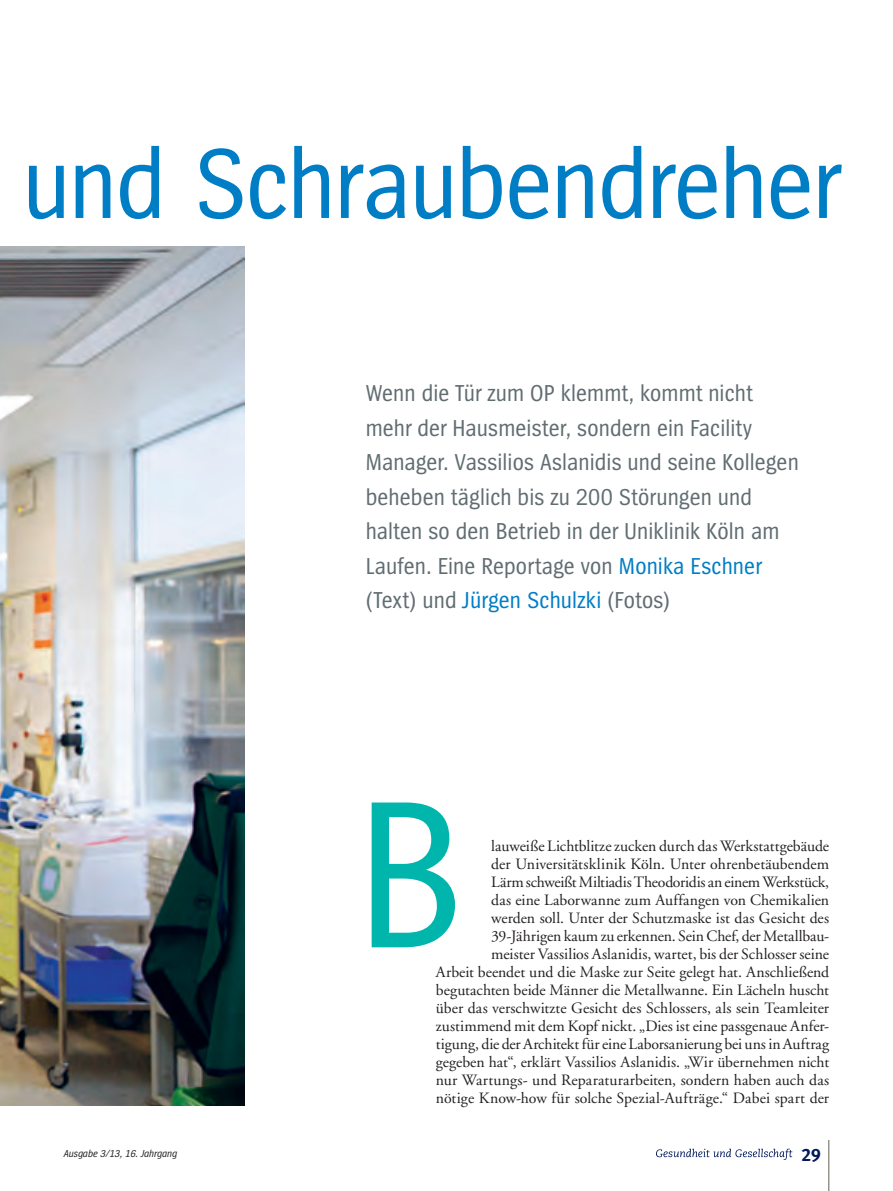
<style>
.page{position:relative;width:893px;height:1191px;background:#fff}
.page>*{position:absolute;margin:0;border:0;box-sizing:border-box;transform-origin:0 0}
.t1{font:218.25px "Spiegel Cd";color:#00b5ac}
.t2{font:103.5px "Spiegel Cd";letter-spacing:-.015em;color:#007ec5}
.t3{font:24px/34.5px "Spiegel Cd";letter-spacing:.005em;color:#616d71}
.Thema_Fließ_oE{font:15.75px/18px "GG Garamond";color:#231f20;text-align:right}
.t4{font:italic 10.5px "Spiegel Cd";color:#231f20}
.s1{color:#007ec5}
</style>
<div class="page">
<hr style="left:828px;top:1140px;width:1px;height:51px;background:#606155">
<svg style="left:656px;top:1148px;width:136px;height:11px"></svg>
<img style="left:0;top:247px;width:244px;height:859px">
<h2 class="t2" style="left:22px;top:132px;width:819px">und Schraubendreher</h2>
<p class="t3" style="left:366px;top:377px;width:435px">Wenn die Tür zum OP klemmt, kommt nicht mehr der Hausmeister, sondern ein Facility Manager. Vassilios Aslanidis und seine Kollegen beheben täglich bis zu 200 Störungen und halten so den Betrieb in der Uniklinik Köln am Laufen. Eine Reportage von <span class="s1">Monika Eschner </span>(Text) und <span class="s1">Jürgen Schulzki</span> (Fotos)</p>
<p class="t4" style="left:64px;top:1148px;width:115px">Ausgabe 3/13, 16. Jahrgang</p>
<p class="t1" style="left:356px;top:765px;width:111px">B</p>
<p class="Thema_Fließ_oE" style="left:436px;top:837px;width:395px">lauweiße Lichtblitze zucken durch das Werkstattgebäude<br>der Universitätsklinik Köln. Unter ohrenbetäubendem<br>Lärm schweißt Miltiadis Theodoridis an einem Werkstück,<br>das eine Laborwanne zum Auffangen von Chemikalien<br>werden soll. Unter der Schutzmaske ist das Gesicht des 39-Jährigen kaum zu erkennen. Sein Chef, der Metallbau-<br>meister Vassilios Aslanidis, wartet, bis der Schlosser seine<br>Arbeit beendet und die Maske zur Seite gelegt hat. Anschließend begutachten beide Männer die Metallwanne. Ein Lächeln huscht über das verschwitzte Gesicht des Schlossers, als sein Teamleiter zustimmend mit dem Kopf nickt. „Dies ist eine passgenaue Anfer&shy;tigung, die der Architekt für eine Laborsanierung bei uns in Auftrag gegeben hat“, erklärt Vassilios Aslanidis. „Wir übernehmen nicht nur Wartungs- und Reparaturarbeiten, sondern haben auch das nötige Know-how für solche Spezial-Aufträge.“ Dabei spart der</p>
</div>
